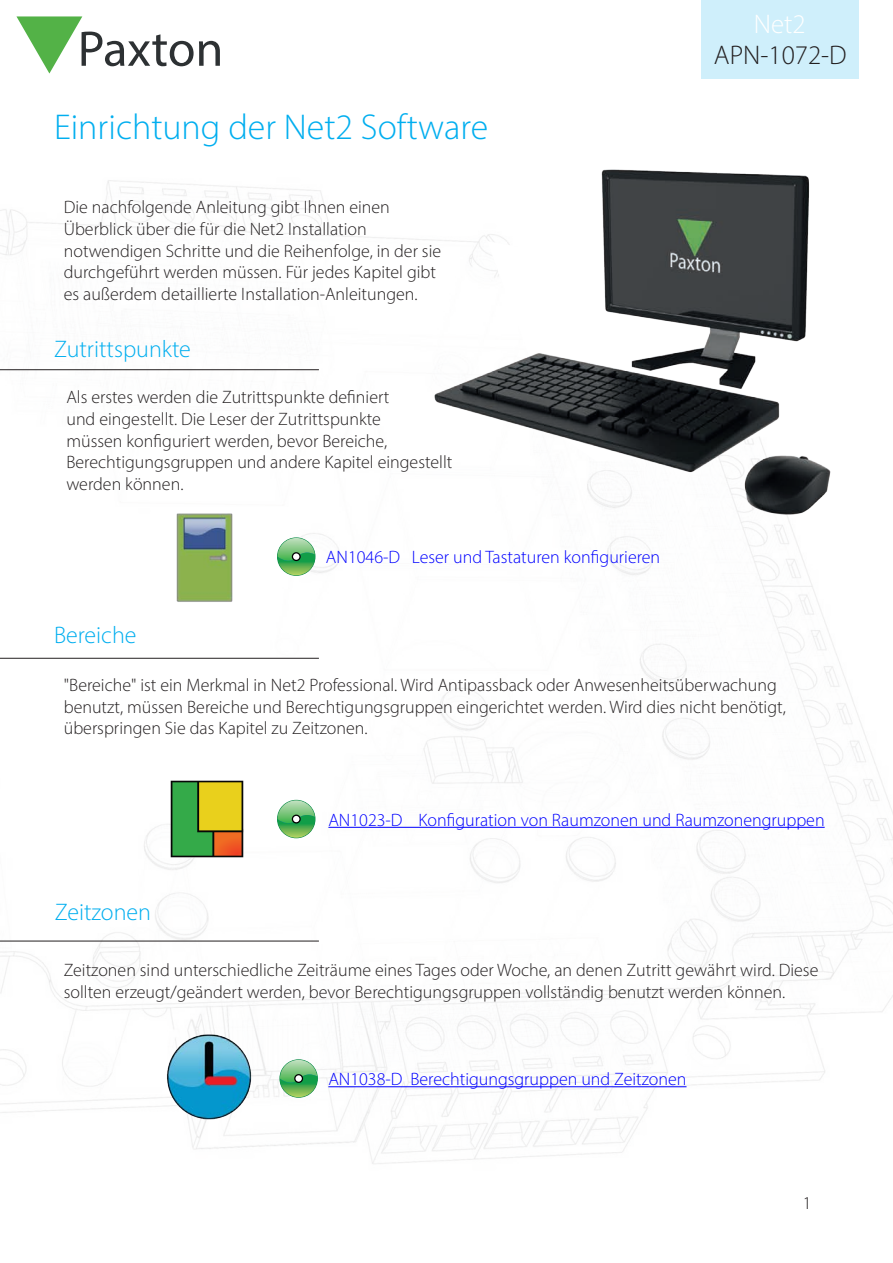
<style>
.page{position:relative;width:893px;height:1263px;background:#fff}
.page>*{position:absolute;margin:0;border:0;box-sizing:border-box;transform-origin:0 0}
.AN_Title{font:300 36px "Myriad Pro";color:#00aeef}
.AN_Title-2{font:300 27px "Myriad Pro";color:#231f20}
.AN_Title-3{font:300 27px "Myriad Pro";color:#fff}
.Section_title{font:300 24px "Myriad Pro";color:#00aeef}
.Text{font:300 18px/21.6px "Myriad Pro";color:#231f20}
.Text_-_Blue{font:300 18px "Myriad Pro";color:#00f}
</style>
<div class="page">
<svg style="left:16px;top:16px;width:119px;height:58px"></svg>
<img style="left:135px;top:0;width:696px;height:613px">
<hr style="left:0;top:369px;width:319px;height:1px;background:#231f20">
<hr style="left:0;top:658px;width:319px;height:1px;background:#231f20">
<hr style="left:0;top:941px;width:319px;height:1px;background:#231f20">
<div style="left:277px;top:537px;width:38px;height:39px;border:1px solid #0b8c44;border-radius:50%"></div>
<svg style="left:278px;top:538px;width:37px;height:37px"></svg>
<div style="left:292px;top:553px;width:8px;height:7px;background:#fff;border-radius:50%"></div>
<div style="left:292px;top:552px;width:9px;height:9px;border:1px solid #000;border-radius:50%"></div>
<div style="left:277px;top:800px;width:38px;height:38px;border:1px solid #0b8c44;border-radius:50%"></div>
<svg style="left:278px;top:800px;width:37px;height:38px"></svg>
<div style="left:292px;top:815px;width:8px;height:8px;background:#fff;border-radius:50%"></div>
<div style="left:292px;top:815px;width:9px;height:8px;border:1px solid #000;border-radius:50%"></div>
<hr style="left:328px;top:827px;width:497px;height:1px;background:#00f">
<div style="left:279px;top:1059px;width:39px;height:39px;border:1px solid #0b8c44;border-radius:50%"></div>
<svg style="left:280px;top:1060px;width:37px;height:37px"></svg>
<svg style="left:295px;top:1075px;width:7px;height:7px"></svg>
<div style="left:294px;top:1074px;width:9px;height:9px;border:1px solid #000;border-radius:50%"></div>
<hr style="left:328px;top:1086px;width:358px;height:1px;background:#00f">
<img style="left:158px;top:510px;width:93px;height:93px">
<img style="left:160px;top:780px;width:94px;height:86px">
<img style="left:164px;top:1032px;width:90px;height:89px">
<div style="left:702px;top:0;width:157px;height:79px;background:#cfeffb"></div>
<p class="AN_Title-3" style="left:754px;top:8px;width:53px">Net2</p>
<p class="AN_Title" style="left:54px;top:105px;width:436px">Einrichtung der Net2 Software</p>
<p class="Text" style="left:64px;top:196px;width:379px">Die nachfolgende Anleitung gibt Ihnen einen Überblick über die für die Net2 Installation notwendigen Schritte und die Reihenfolge, in der sie durchgeführt werden müssen. Für jedes Kapitel gibt es außerdem detaillierte Installation-Anleitungen.</p>
<p class="Section_title" style="left:54px;top:335px;width:138px">Zutrittspunkte</p>
<p class="Text" style="left:66px;top:386px;width:387px">Als erstes werden die Zutrittspunkte definiert<br>und eingestellt. Die Leser der Zutrittspunkte<br>müssen konfiguriert werden, bevor Bereiche, Berechtigungsgruppen und andere Kapitel eingestellt werden können.</p>
<p class="Text_-_Blue" style="left:326px;top:546px;width:336px">AN1046-D Leser und Tastaturen konfigurieren</p>
<p class="AN_Title-2" style="left:714px;top:39px;width:134px">APN-1072-D</p>
<p class="Section_title" style="left:54px;top:621px;width:84px">Bereiche</p>
<p class="Text" style="left:64px;top:674px;width:724px">"Bereiche" ist ein Merkmal in Net2 Professional. Wird Antipassback oder Anwesenheitsüberwachung benutzt, müssen Bereiche und Berechtigungsgruppen eingerichtet werden. Wird dies nicht benötigt, überspringen Sie das Kapitel zu Zeitzonen.</p>
<p class="Section_title" style="left:55px;top:897px;width:98px">Zeitzonen</p>
<p class="Text_-_Blue" style="left:328px;top:809px;width:498px">AN1023-D Konfiguration von Raumzonen und Raumzonengruppen</p>
<p class="Text" style="left:64px;top:959px;width:756px">Zeitzonen sind unterschiedliche Zeiträume eines Tages oder Woche, an denen Zutritt gewährt wird. Diese sollten erzeugt/geändert werden, bevor Berechtigungsgruppen vollständig benutzt werden können.</p>
<p class="Text_-_Blue" style="left:328px;top:1068px;width:360px">AN1038-D Berechtigungsgruppen und Zeitzonen</p>
<p class="Text" style="left:803px;top:1192px;width:10px">1</p>
</div>
